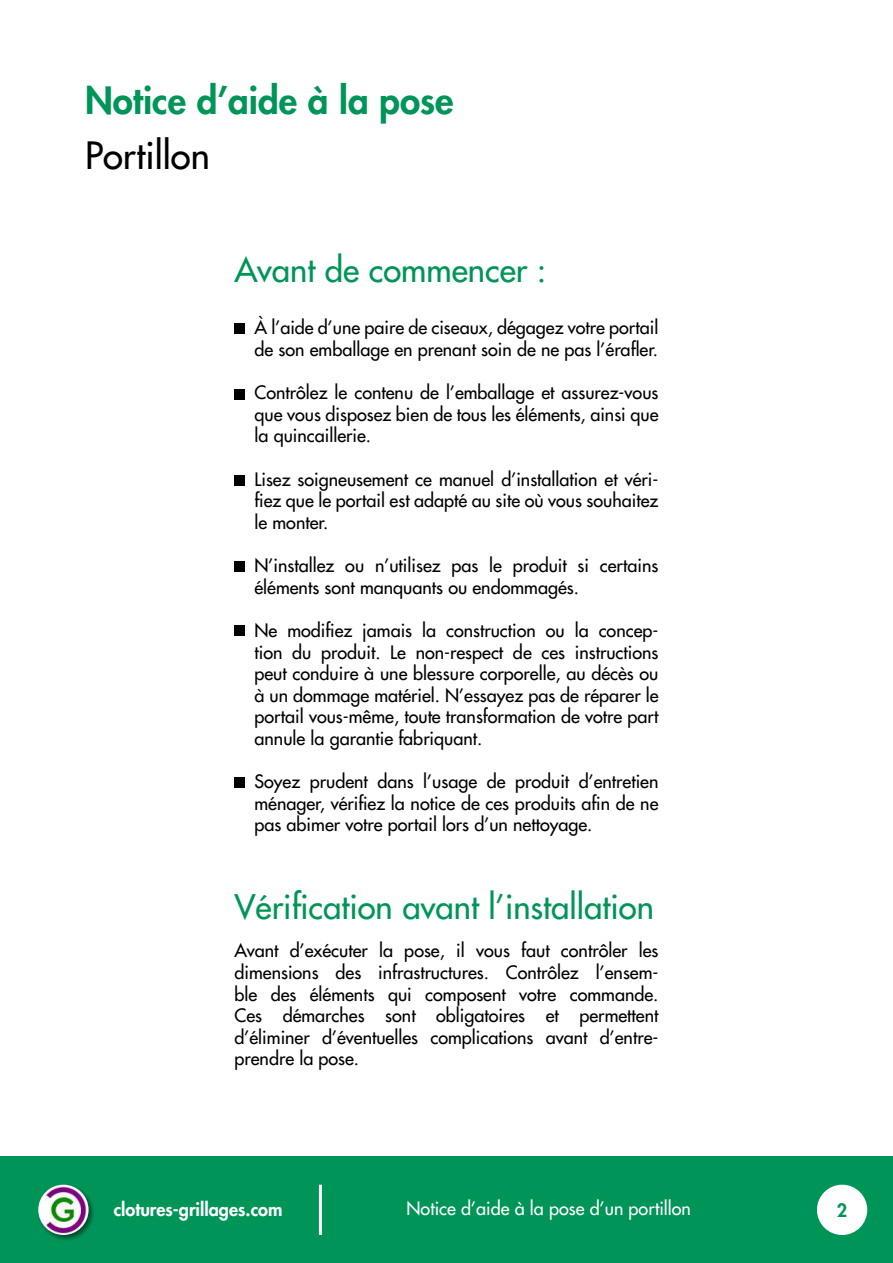
<style>
.page{position:relative;width:893px;height:1263px;background:#fff}
.page>*{position:absolute;margin:0;border:0;box-sizing:border-box;transform-origin:0 0}
.t1{font:800 36.6px "Futura LT";color:#009558}
.t2{font:36.6px "Futura LT";color:#000}
.t3{font:33px "Futura LT";color:#009558}
.t4{font:18px/21.6px "Futura LT";color:#000;text-align:justify}
.t5{font:18px "Futura LT";color:#fff}
.t6{font:800 18px "Futura LT";color:#fff}
.t7{font:800 18px "Futura LT";color:#009558}
</style>
<div class="page">
<div style="left:0;top:1157px;width:893px;height:106px;background:#009558"></div>
<div style="left:37px;top:1183px;width:59px;height:60px;background:#000;opacity:.5"></div>
<img style="left:38px;top:1185px;width:51px;height:50px;border-radius:25px">
<div style="left:817px;top:1185px;width:50px;height:50px;background:#fff;border-radius:50%"></div>
<hr style="left:319px;top:1185px;width:3px;height:50px;background:#fff">
<div style="left:234px;top:323px;width:11px;height:11px;background:#000"></div>
<div style="left:234px;top:389px;width:11px;height:11px;background:#000"></div>
<div style="left:234px;top:475px;width:11px;height:10px;background:#000"></div>
<div style="left:234px;top:561px;width:11px;height:10px;background:#000"></div>
<div style="left:234px;top:626px;width:11px;height:10px;background:#000"></div>
<div style="left:234px;top:777px;width:11px;height:11px;background:#000"></div>
<h1 class="t1" style="left:85px;top:76px;width:370px">Notice d’aide à la pose</h1>
<h1 class="t2" style="left:85px;top:132px;width:126px">Portillon</h1>
<h2 class="t3" style="left:234px;top:248px;width:313px">Avant de commencer :</h2>
<p class="t4" style="left:254px;top:317px;width:405px">à l’aide d’une paire de ciseaux, dégagez votre portail de son emballage en prenant soin de ne pas l’érafler.</p>
<p class="t4" style="left:254px;top:382px;width:405px">Contrôlez le contenu de l’emballage et assurez-vous que vous disposez bien de tous les éléments, ainsi que la quincaillerie.</p>
<p class="t4" style="left:254px;top:468px;width:405px">Lisez soigneusement ce manuel d’installation et véri&shy;fiez que le portail est adapté au site où vous souhaitez le monter.</p>
<p class="t4" style="left:254px;top:554px;width:405px">N’installez ou n’utilisez pas le produit si certains éléments sont manquants ou endommagés.</p>
<p class="t4" style="left:254px;top:619px;width:405px">Ne modifiez jamais la construction ou la concep&shy;tion du produit. Le non-respect de ces instructions peut conduire à une blessure corporelle, au décès ou à un dommage matériel. N’essayez pas de réparer le portail vous-même, toute transformation de votre part annule la garantie fabriquant.</p>
<p class="t4" style="left:254px;top:770px;width:405px">Soyez prudent dans l’usage de produit d’entretien ménager, vérifiez la notice de ces produits afin de ne pas abimer votre portail lors d’un nettoyage.</p>
<h2 class="t3" style="left:234px;top:886px;width:421px">Vérification avant l’installation</h2>
<p class="t4" style="left:234px;top:940px;width:425px">Avant d’exécuter la pose, il vous faut contrôler les dimensions des infrastructures. Contrôlez l’ensem&shy;ble des éléments qui composent votre commande.<br>Ces démarches sont obligatoires et permettent d’éliminer d’éventuelles complications avant d’entre&shy;prendre la pose.</p>
<p class="t6" style="left:114px;top:1197px;width:170px">clotures-grillages.com</p>
<p class="t5" style="left:406px;top:1196px;width:286px">Notice d’aide à la pose d’un portillon</p>
<p class="t7" style="left:837px;top:1198px;width:12px">2</p>
</div>
